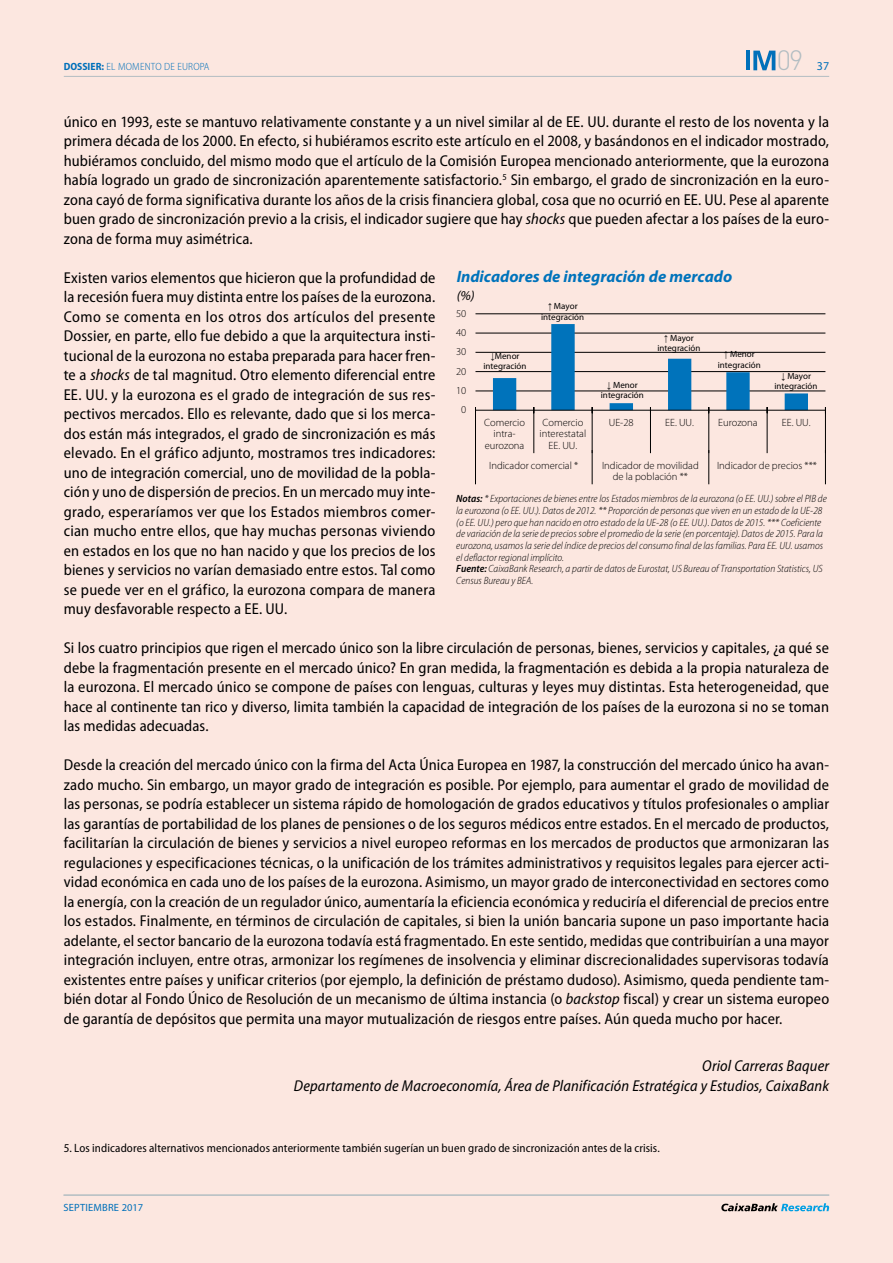
<style>
.page{position:relative;width:893px;height:1263px;background:#fce7e0}
.page>*{position:absolute;margin:0;border:0;box-sizing:border-box;transform-origin:0 0}
.t1{font:300 27.6px "DIN Pro";color:#b2bdc2}
.t2{font:italic 700 16.5px "Myriad Pro";color:#0073bb}
.t3{font:semi-condensed 15.75px/19.5px "Myriad Pro";letter-spacing:.01em;color:#000;text-align:justify}
.t4{font:italic semi-condensed 15.75px/19.5px "Myriad Pro";letter-spacing:.01em;color:#000;text-align:right}
.t5{font:italic 13.5px "Myriad Pro";color:#000}
.t6{font:semi-condensed 12px "Myriad Pro";letter-spacing:.01em;color:#000}
.t7{font:12px "Myriad Pro";color:#0070ba}
.t8{font:italic 300 semi-condensed 10.5px/11.7px "Myriad Pro";color:#000}
.t9{font:300 10.5px/11.9px "Myriad Pro";color:#000;text-align:center}
.t10{font:300 semi-condensed 10.5px "Myriad Pro";letter-spacing:.02em;color:#0070ba}
.t11{font:10.5px "Myriad Pro";letter-spacing:.02em;color:#0070ba}
.t12{font:9px/10.2px "Myriad Pro";color:#000;text-align:center}
.s1{font-weight:700}
.s2{font-style:italic}
.s3{font-family:"Arial"}
.s4{font-weight:600}
</style>
<div class="page">
<hr style="left:64px;top:76px;width:765px;height:1px;background:#b2bdc2">
<hr style="left:63px;top:1195px;width:766px;height:1px;background:#b2bdc2">
<svg style="left:753px;top:51px;width:22px;height:19px"></svg>
<hr style="left:746px;top:51px;width:4px;height:19px;background:#0070ba">
<svg style="left:721px;top:1203px;width:108px;height:8px"></svg>
<hr style="left:475px;top:391px;width:350px;height:1px;background:#000">
<hr style="left:475px;top:371px;width:350px;height:1px;background:#000">
<hr style="left:475px;top:352px;width:350px;height:1px;background:#000">
<hr style="left:475px;top:333px;width:350px;height:1px;background:#000">
<hr style="left:475px;top:314px;width:350px;height:1px;background:#000">
<hr style="left:475px;top:410px;width:350px;height:1px;background:#000">
<hr style="left:475px;top:407px;width:1px;height:46px;background:#000">
<hr style="left:533px;top:407px;width:1px;height:46px;background:#000">
<hr style="left:592px;top:407px;width:1px;height:46px;background:#000">
<hr style="left:650px;top:407px;width:1px;height:46px;background:#000">
<hr style="left:708px;top:407px;width:1px;height:46px;background:#000">
<svg style="left:493px;top:324px;width:315px;height:89px;background:#bec4cd"></svg>
<hr style="left:767px;top:407px;width:1px;height:46px;background:#000">
<hr style="left:825px;top:407px;width:1px;height:46px;background:#000">
<hr style="left:475px;top:450px;width:1px;height:34px;background:#000">
<hr style="left:592px;top:450px;width:1px;height:34px;background:#000">
<hr style="left:708px;top:450px;width:1px;height:34px;background:#000">
<hr style="left:825px;top:450px;width:1px;height:34px;background:#000">
<h1 class="t1" style="left:777px;top:42px;width:28px">09</h1>
<p class="t10" style="left:64px;top:61px;width:147px"><span class="s1">DOSSIER:</span> EL MOMENTO DE EUROPA</p>
<p class="t7" style="left:817px;top:60px;width:14px">37</p>
<p class="t3" style="left:64px;top:112px;width:767px">único en 1993, este se mantuvo relativamente constante y a un nivel similar al de EE. UU. durante el resto de los noventa y la primera década de los 2000. En efecto, si hubiéramos escrito este artículo en el 2008, y basándonos en el indicador mostrado, hubiéramos concluido, del mismo modo que el artículo de la Comisión Europea mencionado anteriormente, que la eurozona había logrado un grado de sincronización aparentemente satisfactorio.<sup>5</sup> Sin embargo, el grado de sincronización en la euro&shy;zona cayó de forma significativa durante los años de la crisis financiera global, cosa que no ocurrió en EE. UU. Pese al aparente buen grado de sincronización previo a la crisis, el indicador sugiere que hay <span class="s2">shocks</span> que pueden afectar a los países de la euro&shy;zona de forma muy asimétrica.</p>
<p class="t3" style="left:64px;top:268px;width:373px">Existen varios elementos que hicieron que la profundidad de la recesión fuera muy distinta entre los países de la eurozona.<br>Como se comenta en los otros dos artículos del presente Dossier, en parte, ello fue debido a que la arquitectura insti&shy;tucional de la eurozona no estaba preparada para hacer fren&shy;te a <span class="s2">shocks</span> de tal magnitud. Otro elemento diferencial entre EE. UU. y la eurozona es el grado de integración de sus res&shy;pectivos mercados. Ello es relevante, dado que si los merca&shy;dos están más integrados, el grado de sincronización es más elevado. En el gráfico adjunto, mostramos tres indicadores: uno de integración comercial, uno de movilidad de la pobla&shy;ción y uno de dispersión de precios. En un mercado muy inte&shy;grado, esperaríamos ver que los Estados miembros comer&shy;cian mucho entre ellos, que hay muchas personas viviendo en estados en los que no han nacido y que los precios de los bienes y servicios no varían demasiado entre estos. Tal como se puede ver en el gráfico, la eurozona compara de manera muy desfavorable respecto a EE. UU.</p>
<p class="t3" style="left:64px;top:638px;width:767px">Si los cuatro principios que rigen el mercado único son la libre circulación de personas, bienes, servicios y capitales, ¿a qué se debe la fragmentación presente en el mercado único? En gran medida, la fragmentación es debida a la propia naturaleza de la eurozona. El mercado único se compone de países con lenguas, culturas y leyes muy distintas. Esta heterogeneidad, que hace al continente tan rico y diverso, limita también la capacidad de integración de los países de la eurozona si no se toman las medidas adecuadas.</p>
<p class="t3" style="left:64px;top:755px;width:767px">Desde la creación del mercado único con la firma del Acta Única Europea en 1987, la construcción del mercado único ha avan&shy;zado mucho. Sin embargo, un mayor grado de integración es posible. Por ejemplo, para aumentar el grado de movilidad de las personas, se podría establecer un sistema rápido de homologación de grados educativos y títulos profesionales o ampliar las garantías de portabilidad de los planes de pensiones o de los seguros médicos entre estados. En el mercado de productos, facilitarían la circulación de bienes y servicios a nivel europeo reformas en los mercados de productos que armonizaran las regulaciones y especificaciones técnicas, o la unificación de los trámites administrativos y requisitos legales para ejercer acti&shy;vidad económica en cada uno de los países de la eurozona. Asimismo, un mayor grado de interconectividad en sectores como la energía, con la creación de un regulador único, aumentaría la eficiencia económica y reduciría el diferencial de precios entre los estados. Finalmente, en términos de circulación de capitales, si bien la unión bancaria supone un paso importante hacia adelante, el sector bancario de la eurozona todavía está fragmentado. En este sentido, medidas que contribuirían a una mayor integración incluyen, entre otras, armonizar los regímenes de insolvencia y eliminar discrecionalidades supervisoras todavía existentes entre países y unificar criterios (por ejemplo, la definición de préstamo dudoso). Asimismo, queda pendiente tam&shy;bién dotar al Fondo Único de Resolución de un mecanismo de última instancia (o <span class="s2">backstop</span> fiscal) y crear un sistema europeo de garantía de depósitos que permita una mayor mutualización de riesgos entre países. Aún queda mucho por hacer.</p>
<p class="t4" style="left:294px;top:1056px;width:537px">Oriol Carreras Baquer<br>Departamento de Macroeconomía, Área de Planificación Estratégica y Estudios, CaixaBank</p>
<p class="t2" style="left:457px;top:267px;width:277px">Indicadores de integración de mercado</p>
<p class="t5" style="left:457px;top:287px;width:20px">(%)</p>
<p class="t12" style="left:541px;top:302px;width:44px"><span class="s3">↑</span> Mayor integración</p>
<p class="t9" style="left:456px;top:307px;width:12px">50</p>
<p class="t9" style="left:456px;top:327px;width:12px">40</p>
<p class="t12" style="left:657px;top:333px;width:44px"><span class="s3">↑</span> Mayor integración</p>
<p class="t9" style="left:456px;top:346px;width:12px">30</p>
<p class="t12" style="left:718px;top:349px;width:44px"><span class="s3">↑</span> Menor integración</p>
<p class="t12" style="left:483px;top:351px;width:44px"><span class="s3">↓</span>Menor integración</p>
<p class="t9" style="left:456px;top:365px;width:12px">20</p>
<p class="t12" style="left:781px;top:371px;width:31px"><span class="s3">↓</span> Mayor</p>
<p class="t12" style="left:607px;top:380px;width:32px"><span class="s3">↓</span> Menor</p>
<p class="t12" style="left:774px;top:381px;width:44px">integración</p>
<p class="t12" style="left:601px;top:390px;width:44px">integración</p>
<p class="t9" style="left:456px;top:385px;width:12px">10</p>
<p class="t9" style="left:461px;top:404px;width:7px">0</p>
<p class="t9" style="left:484px;top:416px;width:42px">Comercio intra&shy;eurozona</p>
<p class="t9" style="left:540px;top:416px;width:48px">Comercio interestatal<br>EE. UU.</p>
<p class="t9" style="left:609px;top:416px;width:26px">UE-28</p>
<p class="t9" style="left:665px;top:416px;width:30px">EE. UU.</p>
<p class="t9" style="left:718px;top:416px;width:41px">Eurozona</p>
<p class="t9" style="left:782px;top:416px;width:30px">EE. UU.</p>
<p class="t9" style="left:489px;top:459px;width:91px">Indicador comercial *</p>
<p class="t9" style="left:602px;top:459px;width:98px">Indicador de movilidad de la población **</p>
<p class="t9" style="left:717px;top:459px;width:101px">Indicador de precios ***</p>
<p class="t8" style="left:456px;top:493px;width:372px"><span class="s4">Notas:</span> * Exportaciones de bienes entre los Estados miembros de la eurozona (o EE. UU.) sobre el PIB de la eurozona (o EE. UU.). Datos de 2012. ** Proporción de personas que viven en un estado de la UE-28 (o EE. UU.) pero que han nacido en otro estado de la UE-28 (o EE. UU.). Datos de 2015. *** Coeficiente de variación de la serie de precios sobre el promedio de la serie (en porcentaje). Datos de 2015. Para la eurozona, usamos la serie del índice de precios del consumo final de las familias. Para EE. UU. usamos el deflactor regional implícito.<br><span class="s4">Fuente:</span> CaixaBank Research, a partir de datos de Eurostat, US Bureau of Transportation Statistics, US Census Bureau y BEA.</p>
<p class="t6" style="left:64px;top:1142px;width:598px">5. Los indicadores alternativos mencionados anteriormente también sugerían un buen grado de sincronización antes de la crisis.</p>
<p class="t11" style="left:63px;top:1202px;width:81px">SEPTIEMBRE 2017</p>
</div>
